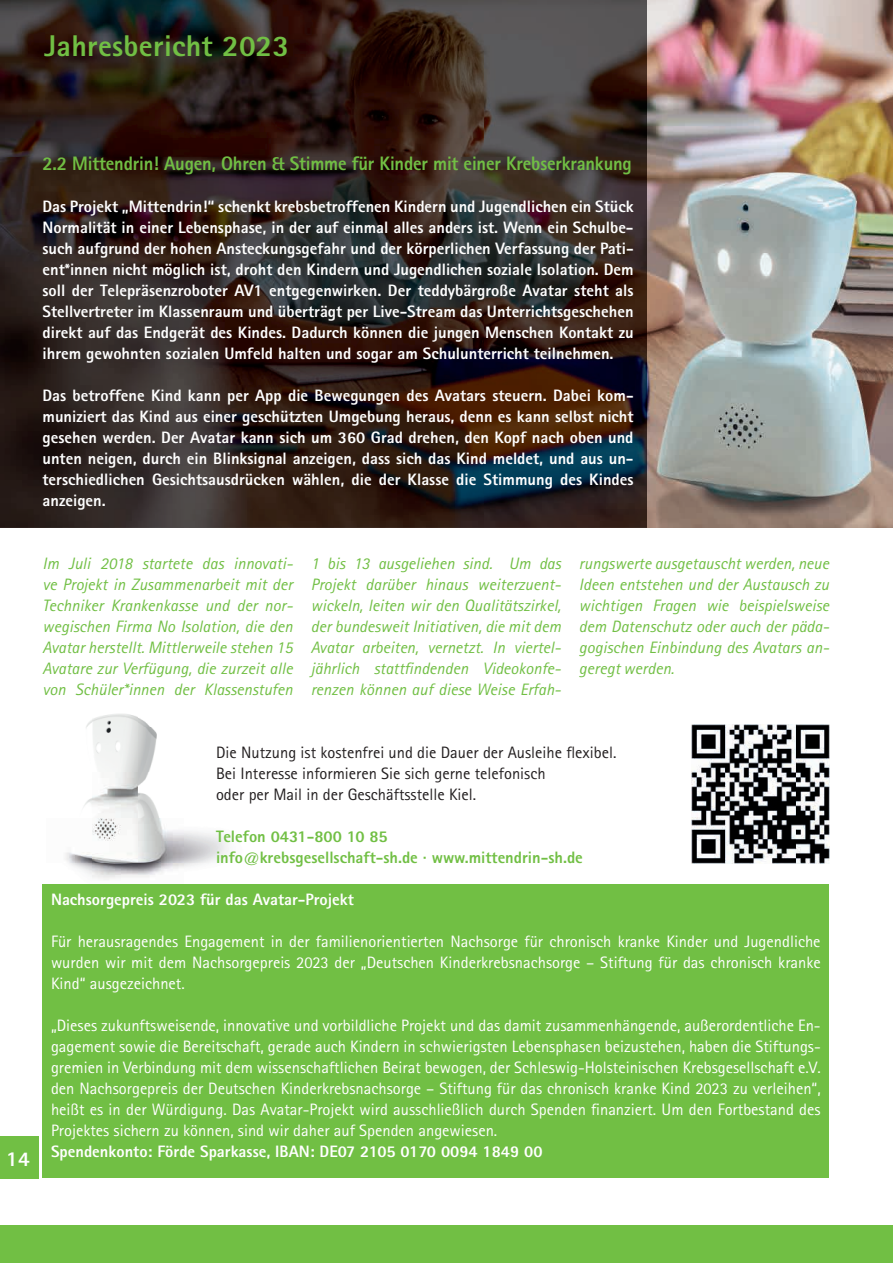
<style>
.page{position:relative;width:893px;height:1263px;background:#fff}
.page>*{position:absolute;margin:0;border:0;box-sizing:border-box;transform-origin:0 0}
.t1{font:800 30px "Rotis Sans Serif";letter-spacing:.01em;color:#71bf44}
.t2{font:800 21px "Rotis Sans Serif";color:#fff}
.t3{font:800 19.5px "Rotis Sans Serif";letter-spacing:-.01em;color:#71bf44;scale:.95 1}
.t4{font:800 16.5px/21px "Rotis Sans Serif";color:#fff;text-align:justify}
.t5{font:16.5px/21px "Rotis Sans Serif";color:#fff;text-align:justify}
.t6{font:italic 16.5px/21px "Rotis Sans Serif";color:#71bf44;text-align:justify}
.t7{font:16.5px/21px "Rotis Sans Serif";color:#231f20}
.t8{font:800 16.5px/21px "Rotis Sans Serif";color:#71bf44}
</style>
<div class="page">
<img style="left:42px;top:714px;width:187px;height:195px">
<img style="left:0;top:0;width:893px;height:527px">
<div style="left:0;top:1225px;width:893px;height:38px;background:#71bf44"></div>
<div style="left:0;top:1136px;width:38px;height:43px;background:#71bf44"></div>
<div style="left:43px;top:884px;width:786px;height:294px;background:#71bf44"></div>
<img style="left:691px;top:725px;width:138px;height:138px">
<h1 class="t1" style="left:45px;top:26px;width:246px">Jahresbericht 2023</h1>
<p class="t3" style="left:43px;top:151px;width:622px">2.2 Mittendrin! Augen, Ohren &amp; Stimme für Kinder mit einer Krebserkrankung</p>
<p class="t4" style="left:43px;top:196px;width:593px">Das Projekt „Mittendrin!“ schenkt krebsbetroffenen Kindern und Jugendlichen ein Stück Normalität in einer Lebensphase, in der auf einmal alles anders ist. Wenn ein Schulbe&shy;such aufgrund der hohen Ansteckungsgefahr und der körperlichen Verfassung der Pati&shy;ent*innen nicht möglich ist, droht den Kindern und Jugendlichen soziale Isolation. Dem soll der Telepräsenzroboter AV1 entgegenwirken. Der teddybärgroße Avatar steht als Stellvertreter im Klassenraum und überträgt per Live-Stream das Unterrichtsgeschehen direkt auf das Endgerät des Kindes. Dadurch können die jungen Menschen Kontakt zu ihrem gewohnten sozialen Umfeld halten und sogar am Schulunterricht teilnehmen.</p>
<p class="t4" style="left:43px;top:385px;width:593px">Das betroffene Kind kann per App die Bewegungen des Avatars steuern. Dabei kom&shy;muniziert das Kind aus einer geschützten Umgebung heraus, denn es kann selbst nicht gesehen werden. Der Avatar kann sich um 360 Grad drehen, den Kopf nach oben und unten neigen, durch ein Blinksignal anzeigen, dass sich das Kind meldet, und aus un&shy;terschiedlichen Gesichtsausdrücken wählen, die der Klasse die Stimmung des Kindes anzeigen.</p>
<p class="t6" style="left:43px;top:553px;width:252px">Im Juli 2018 startete das innovati&shy;ve Projekt in Zusammenarbeit mit der Techniker Krankenkasse und der nor&shy;wegischen Firma No Isolation, die den Avatar herstellt. Mittlerweile stehen 15<br>Avatare zur Verfügung, die zurzeit alle von Schüler*innen der Klassenstufen</p>
<p class="t6" style="left:311px;top:553px;width:252px">1 bis 13 ausgeliehen sind. Um das Projekt darüber hinaus weiterzuent&shy;wickeln, leiten wir den Qualitätszirkel, der bundesweit Initiativen, die mit dem Avatar arbeiten, vernetzt. In viertel&shy;jährlich stattfindenden Videokonfe&shy;renzen können auf diese Weise Erfah-</p>
<p class="t6" style="left:579px;top:553px;width:252px">rungswerte ausgetauscht werden, neue Ideen entstehen und der Austausch zu wichtigen Fragen wie beispielsweise dem Datenschutz oder auch der päda&shy;gogischen Einbindung des Avatars an&shy;geregt werden.</p>
<p class="t2" style="left:6px;top:1145px;width:25px">14</p>
<p class="t7" style="left:216px;top:742px;width:402px">Die Nutzung ist kostenfrei und die Dauer der Ausleihe flexibel.<br>Bei Interesse informieren Sie sich gerne telefonisch<br>oder per Mail in der Geschäftsstelle Kiel.</p>
<p class="t8" style="left:216px;top:826px;width:368px">Telefon 0431-800 10 85 info@krebsgesellschaft-sh.de · www.mittendrin-sh.de</p>
<p class="t4" style="left:51px;top:889px;width:304px">Nachsorgepreis 2023 für das Avatar-Projekt</p>
<p class="t5" style="left:51px;top:931px;width:771px">Für herausragendes Engagement in der familienorientierten Nachsorge für chronisch kranke Kinder und Jugendliche wurden wir mit dem Nachsorgepreis 2023 der „Deutschen Kinderkrebsnachsorge – Stiftung für das chronisch kranke Kind“ ausgezeichnet.</p>
<p class="t5" style="left:51px;top:1015px;width:771px">„Dieses zukunftsweisende, innovative und vorbildliche Projekt und das damit zusammenhängende, außerordentliche En&shy;gagement sowie die Bereitschaft, gerade auch Kindern in schwierigsten Lebensphasen beizustehen, haben die Stiftungs&shy;gremien in Verbindung mit dem wissenschaftlichen Beirat bewogen, der Schleswig-Holsteinischen Krebsgesellschaft e.V. den Nachsorgepreis der Deutschen Kinderkrebsnachsorge – Stiftung für das chronisch kranke Kind 2023 zu verleihen“, heißt es in der Würdigung. Das Avatar-Projekt wird ausschließlich durch Spenden finanziert. Um den Fortbestand des Projektes sichern zu können, sind wir daher auf Spenden angewiesen.</p>
<p class="t4" style="left:51px;top:1141px;width:493px">Spendenkonto: Förde Sparkasse, IBAN: DE07 2105 0170 0094 1849 00</p>
</div>
